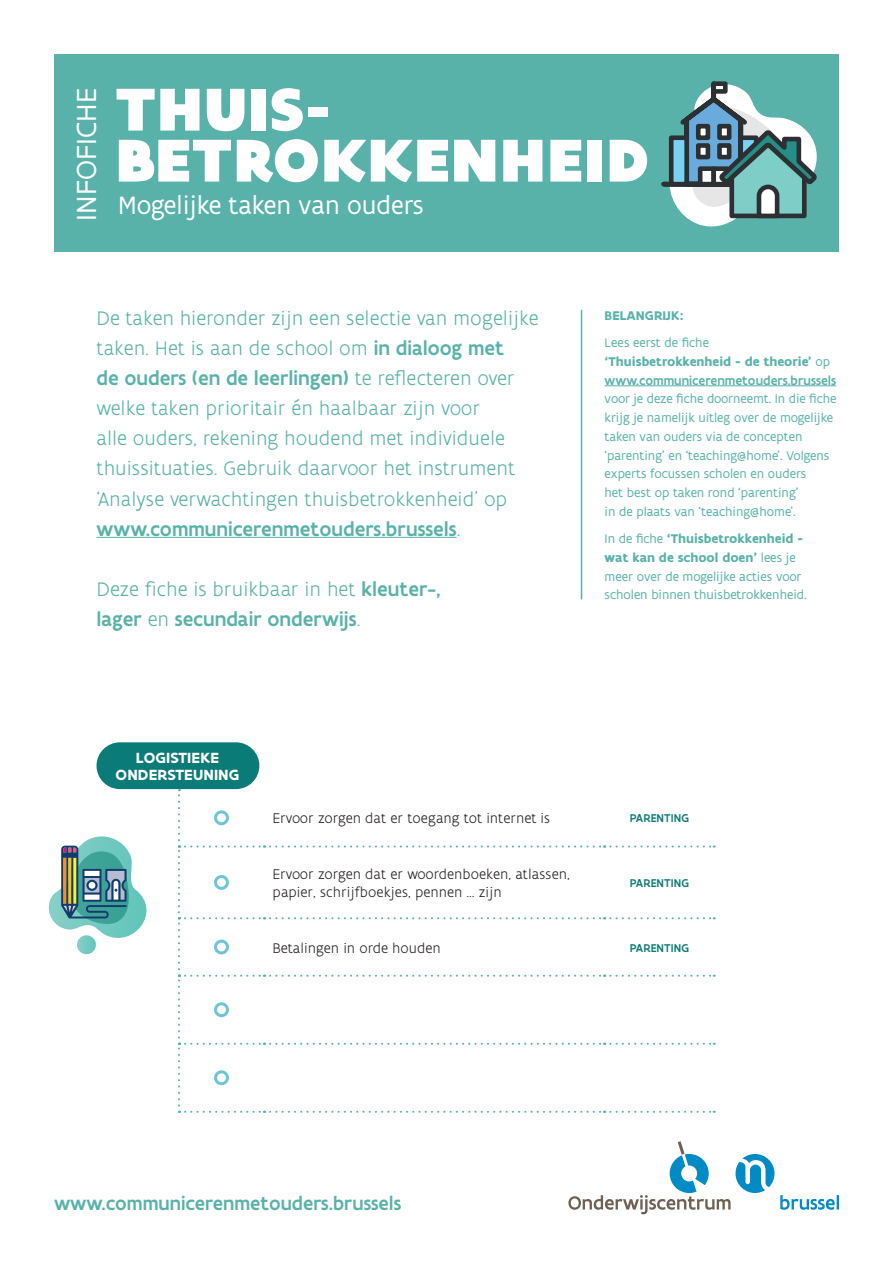
<style>
.page{position:relative;width:893px;height:1263px;background:#fff}
.page>*{position:absolute;margin:0;border:0;box-sizing:border-box;transform-origin:0 0}
.Aantekeningen{font:900 64.95px/51px "Flanders Art Sans";letter-spacing:.005em;color:#fff}
.Headline{font:29.55px "Flanders Art Sans";letter-spacing:.005em;color:#fff}
.Aantekeningen-2{font:27px "Flanders Art Sans";color:#fff}
.intro_Z{font:300 21px/30px "Flanders Art Sans";color:#58b2a9}
.intro_Z-2{font:500 21px/30px "Flanders Art Sans";color:#58b2a9}
.Aantekeningen-3{font:500 20.25px "Flanders Art Sans";color:#58b2a9}
.Titel_groen{font:700 15.9px/17.2px "Flanders Art Sans";letter-spacing:.005em;color:#fff;text-align:center}
.tabel_2{font:300 15px/18px "Flanders Art Sans";color:#231f20}
.H3_Z{font:13.5px/18.8px "Flanders Art Sans";color:#58b2a9}
.H3_Z-2{font:700 13.5px "Flanders Art Sans";letter-spacing:.005em;color:#58b2a9}
.tabel_1{font:500 12.15px "Flanders Art Sans";letter-spacing:.005em;color:#0b7b77}
.s1{font-weight:500}
.s2{font-weight:300}
.s3{font-weight:700}
</style>
<div class="page">
<hr style="left:97px;top:537px;width:360px;height:1px;background:#58b2a9">
<svg style="left:780px;top:1195px;width:59px;height:15px"></svg>
<svg style="left:568px;top:1141px;width:206px;height:73px"></svg>
<div style="left:54px;top:54px;width:785px;height:198px;background:#58b2a9"></div>
<hr style="left:605px;top:385px;width:231px;height:1px;background:#58b2a9">
<div style="left:97px;top:742px;width:162px;height:47px;background:#0b7b77;border-radius:23px"></div>
<svg style="left:178px;top:789px;width:537px;height:180px"></svg>
<svg style="left:178px;top:975px;width:537px;height:62px"></svg>
<svg style="left:178px;top:1043px;width:537px;height:62px"></svg>
<svg style="left:179px;top:1111px;width:536px;height:2px"></svg>
<div style="left:214px;top:810px;width:15px;height:15px;border:3px solid #6dc5d8;border-radius:50%"></div>
<div style="left:214px;top:875px;width:15px;height:15px;border:3px solid #6dc5d8;border-radius:50%"></div>
<div style="left:214px;top:939px;width:15px;height:15px;border:3px solid #6dc5d8;border-radius:50%"></div>
<div style="left:214px;top:1002px;width:15px;height:15px;border:3px solid #6dc5d8;border-radius:50%"></div>
<div style="left:214px;top:1070px;width:15px;height:15px;border:3px solid #6dc5d8;border-radius:50%"></div>
<svg style="left:77px;top:935px;width:19px;height:19px"></svg>
<svg style="left:48px;top:836px;width:99px;height:113px"></svg>
<svg style="left:661px;top:81px;width:156px;height:146px"></svg>
<hr style="left:581px;top:310px;width:1px;height:289px;background:#58b2a9">
<p class="Headline" style="left:68px;top:221px;width:134px;rotate:-90deg">INFOFICHE</p>
<p class="Aantekeningen" style="left:115px;top:86px;width:536px">THUIS-<br>BETROKKENHEID</p>
<p class="Aantekeningen-2" style="left:118px;top:188px;width:307px">Mogelijke taken van ouders</p>
<p class="intro_Z" style="left:97px;top:303px;width:444px">De taken hieronder zijn een selectie van mogelijke taken. Het is aan de school om <span class="s1">in dialoog met<br>de ouders (en de leerlingen)</span> te reflecteren over welke taken prioritair én haalbaar zijn voor<br>alle ouders, rekening houdend met individuele thuissituaties. Gebruik daarvoor het instrument ‘Analyse verwachtingen thuisbetrokkenheid’ op <span class="s1">www.communicerenmetouders.brussels</span>.</p>
<p class="intro_Z-2" style="left:97px;top:573px;width:346px"><span class="s2">Deze fiche is bruikbaar in het</span> kleuter-, lager <span class="s2">en</span> secundair onderwijs<span class="s2">.</span></p>
<p class="Titel_groen" style="left:116px;top:749px;width:125px">LOGISTIEKE<br>ONDERSTEUNING</p>
<p class="H3_Z-2" style="left:605px;top:307px;width:80px">BELANGRIJK:</p>
<p class="H3_Z" style="left:605px;top:333px;width:233px">Lees eerst de fiche <span class="s3">‘Thuisbetrokkenheid - de theorie’</span> op <span class="s1">www.communicerenmetouders.brussels </span>voor je deze fiche doorneemt. In die fiche krijg je namelijk uitleg over de mogelijke taken van ouders via de concepten ‘parenting’ en ‘teaching@home’. Volgens experts focussen scholen en ouders<br>het best op taken rond ‘parenting’<br>in de plaats van ‘teaching@home’.</p>
<p class="H3_Z" style="left:605px;top:529px;width:203px">In de fiche <span class="s3">‘Thuisbetrokkenheid - wat kan de school doen’</span> lees je meer over de mogelijke acties voor scholen binnen thuisbetrokkenheid.</p>
<p class="tabel_2" style="left:272px;top:809px;width:279px">Ervoor zorgen dat er toegang tot internet is</p>
<p class="tabel_1" style="left:630px;top:811px;width:60px">PARENTING</p>
<p class="tabel_2" style="left:272px;top:865px;width:299px">Ervoor zorgen dat er woordenboeken, atlassen, papier, schrijfboekjes, pennen … zijn</p>
<p class="tabel_1" style="left:630px;top:875px;width:60px">PARENTING</p>
<p class="tabel_2" style="left:272px;top:938px;width:170px">Betalingen in orde houden</p>
<p class="tabel_1" style="left:630px;top:940px;width:60px">PARENTING</p>
<p class="Aantekeningen-3" style="left:54px;top:1190px;width:349px">www.communicerenmetouders.brussels</p>
</div>
